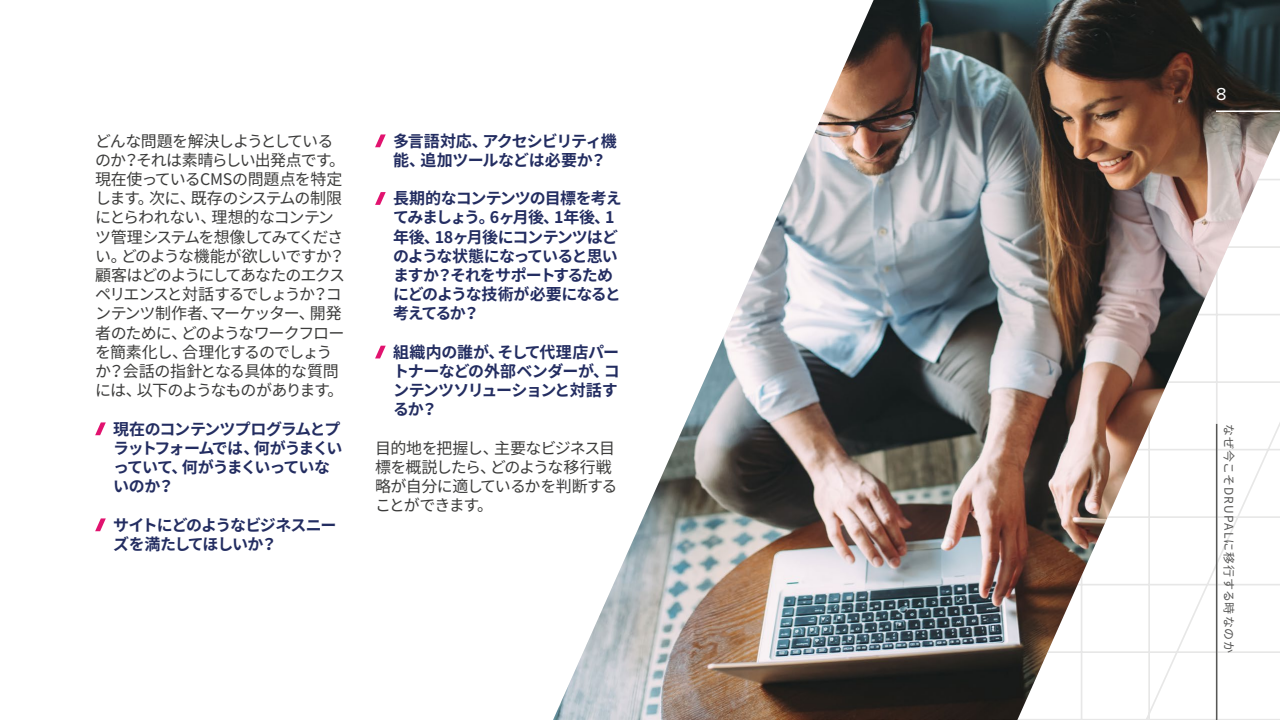
<style>
.page{position:relative;width:1280px;height:720px;background:#fff}
.page>*{position:absolute;margin:0;border:0;box-sizing:border-box;transform-origin:0 0}
.t1{font:18px "Proxima Nova";color:#fff}
.t2{font:16px/19.2px "Noto Sans CJ Kjp";letter-spacing:-.06em;color:#3c3c3b}
.t3{font:700 16px/19.2px "Noto Sans CJ Kjp";letter-spacing:-.065em;color:#232d61}
.t4{font:700 16px/19.2px "Noto Sans CJ Kjp";letter-spacing:-.035em;color:#232d61}
.t5{font:12px "Noto Sans CJ Kjp";letter-spacing:.075em;color:#575756}
</style>
<div class="page">
<img style="left:553px;top:0;width:727px;height:720px">
<svg style="left:95px;top:422px;width:11px;height:13px"></svg>
<svg style="left:95px;top:518px;width:11px;height:13px"></svg>
<svg style="left:375px;top:134px;width:11px;height:13px"></svg>
<svg style="left:375px;top:192px;width:11px;height:13px"></svg>
<svg style="left:375px;top:346px;width:11px;height:12px"></svg>
<hr style="left:1216px;top:424px;width:1px;height:296px;background:#575756">
<hr style="left:1216px;top:110px;width:64px;height:2px;background:#fff">
<p class="t2" style="left:95px;top:131px;width:251px">どんな問題を解決しようとしているのか？それは素晴らしい出発点です。現在使っているCMSの問題点を特定します。次に、既存のシステムの制限にとらわれない、理想的なコンテンツ管理システムを想像してみてください。どのような機能が欲しいですか？顧客はどのようにしてあなたのエクスペリエンスと対話するでしょうか？コンテンツ制作者、マーケッター、開発者のために、どのようなワークフローを簡素化し、合理化するのでしょうか？会話の指針となる具体的な質問には、以下のようなものがあります。</p>
<p class="t3" style="left:113px;top:419px;width:231px">現在のコンテンツプログラムとプラットフォームでは、何がうまくいっていて、何がうまくいっていないのか？</p>
<p class="t3" style="left:113px;top:515px;width:225px">サイトにどのようなビジネスニーズを満たしてほしいか？</p>
<p class="t3" style="left:393px;top:131px;width:225px">多言語対応、アクセシビリティ機能、追加ツールなどは必要か？</p>
<p class="t3" style="left:393px;top:189px;width:230px">長期的なコンテンツの目標を考えてみましょう。6ヶ月後、1年後、1年後、18ヶ月後にコンテンツはどのような状態になっていると思いますか？それをサポートするためにどのような技術が必要になると考えてるか？</p>
<p class="t4" style="left:393px;top:343px;width:228px">組織内の誰が、そして代理店パートナーなどの外部ベンダーが、コンテンツソリューションと対話するか？</p>
<p class="t2" style="left:375px;top:439px;width:244px">目的地を把握し、主要なビジネス目標を概説したら、どのような移行戦略が自分に適しているかを判断することができます。</p>
<p class="t1" style="left:1216px;top:84px;width:12px">8</p>
<p class="t5" style="left:1236px;top:424px;width:231px;rotate:90deg">なぜ今こそDRUPALに移行する時なのか</p>
</div>
